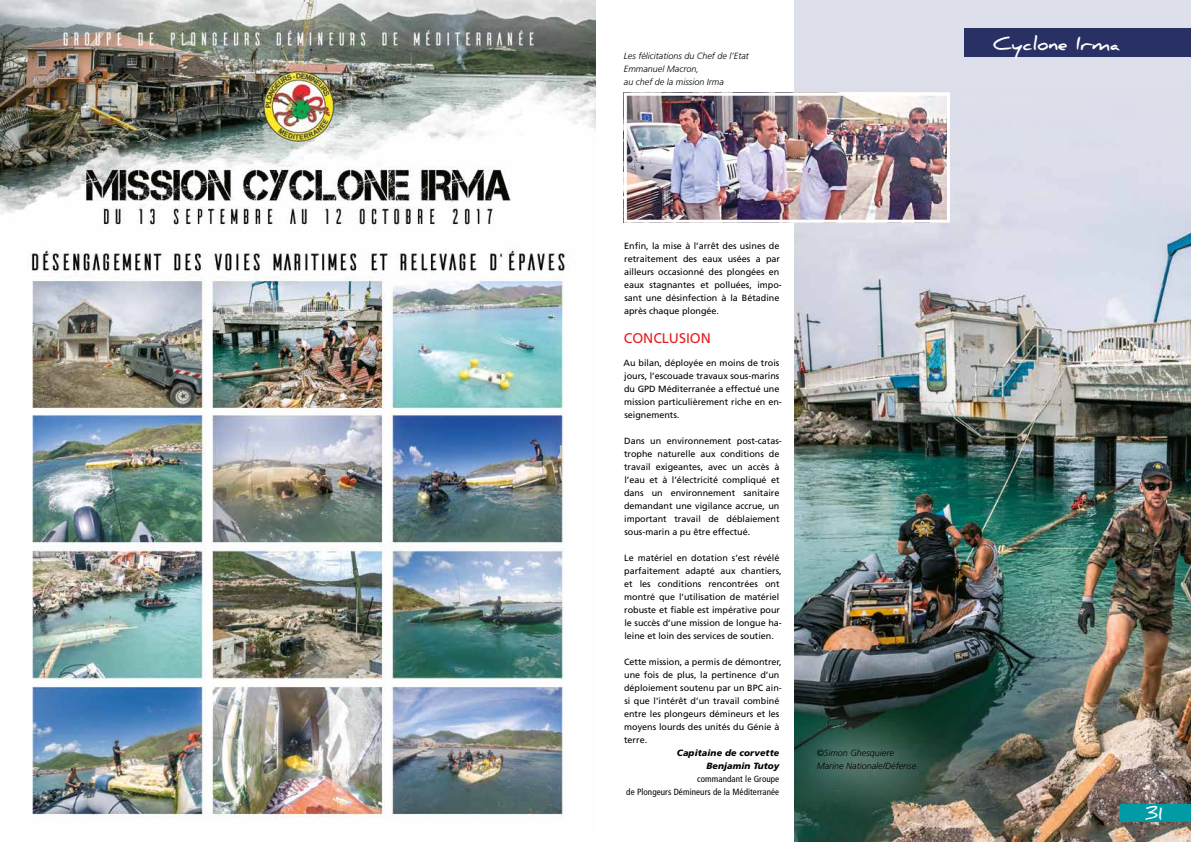
<style>
.page{position:relative;width:1191px;height:842px;background:#fff}
.page>*{position:absolute;margin:0;border:0;box-sizing:border-box;transform-origin:0 0}
.t1{font:700 18px "Daniel";color:#fff}
.t2{font:14px "Frutiger LT Std";color:#e52021}
.t3{font:9px/13px "Frutiger LT Std";color:#000}
.t4{font:italic 300 9px/13px "Frutiger";color:#000}
.t5{font:condensed 9px/13px "Frutiger";letter-spacing:.01em;color:#000;text-align:right}
.t6{font:italic 900 9px/13px "Frutiger";letter-spacing:.01em;color:#000;text-align:right}
</style>
<div class="page">
<div style="left:794px;top:0;width:397px;height:842px;background:#dde0ea"></div>
<img style="left:794px;top:92px;width:397px;height:750px">
<svg style="left:794px;top:697px;width:169px;height:125px;background:#355347"></svg>
<div style="left:573px;top:0;width:224px;height:138px;background:#fff"></div>
<img style="left:628px;top:97px;width:318px;height:122px">
<div style="left:624px;top:93px;width:326px;height:130px;border:3px solid #fff"></div>
<img style="left:0;top:0;width:595px;height:818px">
<div style="left:1120px;top:804px;width:71px;height:17px;background:#009ba4"></div>
<div style="left:964px;top:28px;width:227px;height:29px;background:#293064"></div>
<p class="t4" style="left:624px;top:49px;width:127px">Les félicitations du Chef de l’Etat<br>Emmanuel Macron,<br>au chef de la mission Irma</p>
<p class="t3" style="left:624px;top:239px;width:159px">Enfin, la mise à l’arrêt des usines de retraitement des eaux usées a par ailleurs occasionné des plongées en eaux stagnantes et polluées, impo&shy;sant une désinfection à la Bétadine après chaque plongée.</p>
<h2 class="t2" style="left:624px;top:330px;width:89px">CONCLUSION</h2>
<p class="t3" style="left:623px;top:356px;width:160px">Au bilan, déployée en moins de trois jours, l’escouade travaux sous-marins du GPD Méditerranée a effectué une mission particulièrement riche en en&shy;seignements.</p>
<p class="t3" style="left:624px;top:434px;width:159px">Dans un environnement post-catas&shy;trophe naturelle aux conditions de travail exigeantes, avec un accès à l’eau et à l’électricité compliqué et dans un environnement sanitaire demandant une vigilance accrue, un important travail de déblaiement sous-marin a pu être effectué.</p>
<p class="t3" style="left:624px;top:551px;width:159px">Le matériel en dotation s’est révélé parfaitement adapté aux chantiers, et les conditions rencontrées ont montré que l’utilisation de matériel robuste et fiable est impérative pour le succès d’une mission de longue ha&shy;leine et loin des services de soutien.</p>
<p class="t3" style="left:624px;top:655px;width:159px">Cette mission, a permis de démontrer, une fois de plus, la pertinence d’un déploiement soutenu par un BPC ain&shy;si que l’intérêt d’un travail combiné entre les plongeurs démineurs et les moyens lourds des unités du Génie à terre.</p>
<p class="t6" style="left:677px;top:746px;width:104px">Capitaine de corvette<br>Benjamin Tutoy</p>
<p class="t5" style="left:626px;top:772px;width:155px">commandant le Groupe<br>de Plongeurs Démineurs de la Méditerranée</p>
<p class="t4" style="left:816px;top:746px;width:101px">©Simon Ghesquiere<br>Marine Nationale/Défense</p>
<h1 class="t1" style="left:993px;top:33px;width:128px">Cyclone Irma</h1>
<h1 class="t1" style="left:1145px;top:803px;width:19px">31</h1>
</div>
